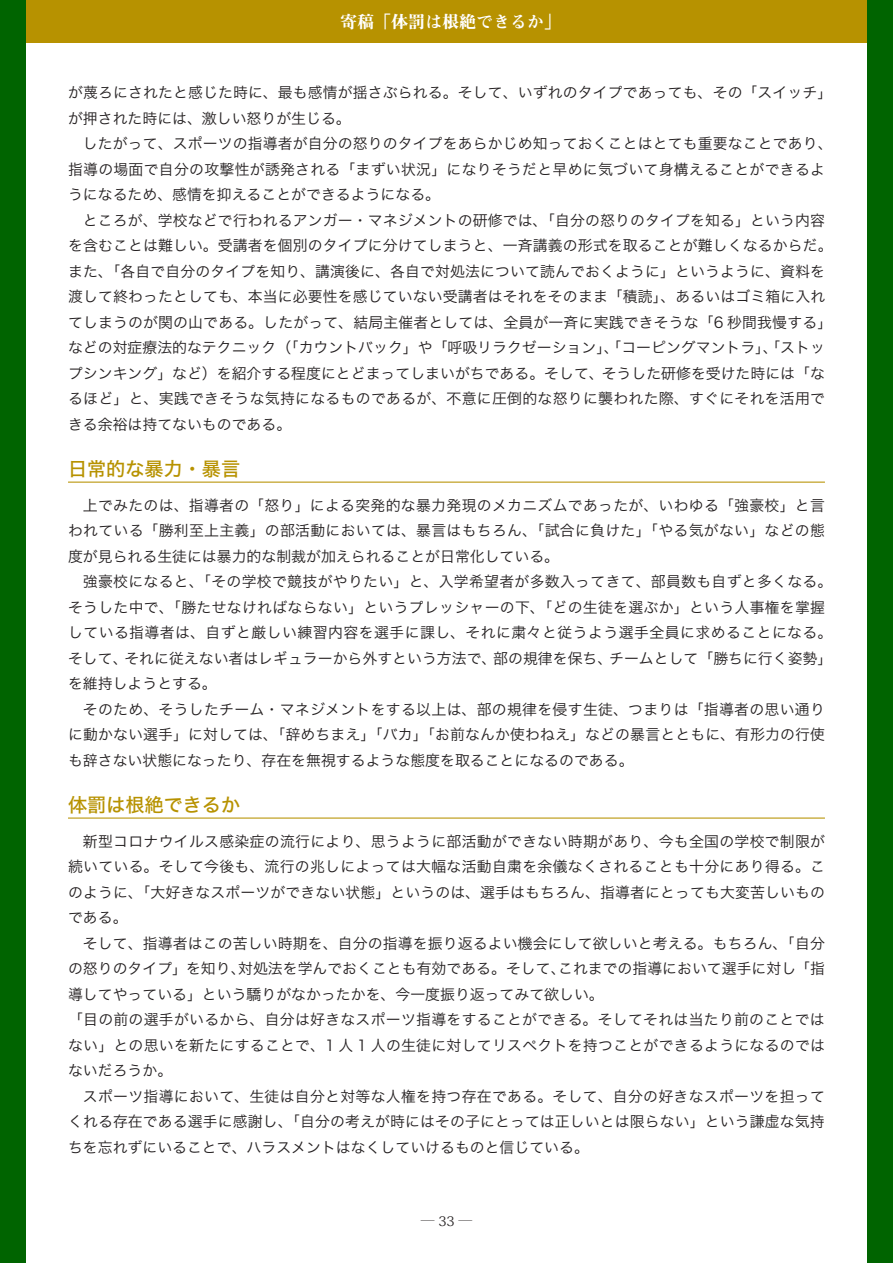
<style>
.page{position:relative;width:893px;height:1263px;background:#fff}
.page>*{position:absolute;margin:0;border:0;box-sizing:border-box;transform-origin:0 0}
.t1{font:19.2px "Hira Kaku Std W5";color:#b79200}
.t2{font:16.95px "Midashi Min Pro MA31";color:#fff}
.t3{font:14.85px/25.5px "Hira Kaku Std W3";letter-spacing:.01em;color:#231f20;text-align:justify}
.t4{font:13.8px "Koz Min Pr 6 N";color:#231f20}
.s1{font-size:13.35px}
</style>
<div class="page">
<hr style="left:68px;top:482px;width:757px;height:1px;background:#b79200">
<hr style="left:68px;top:817px;width:757px;height:2px;background:#b79200">
<div style="left:0;top:0;width:893px;height:43px;background:#b79200"></div>
<div style="left:0;top:0;width:26px;height:1263px;background:#006400"></div>
<div style="left:867px;top:0;width:26px;height:1263px;background:#006400"></div>
<p class="t2" style="left:340px;top:8px;width:223px">寄稿「体罰は根絶できるか」</p>
<p class="t3" style="left:68px;top:80px;width:766px">が蔑ろにされたと感じた時に、最も感情が揺さぶられる。そして、いずれのタイプであっても、その「スイッチ」が押された時には、激しい怒りが生じる。</p>
<p class="t3" style="left:68px;top:131px;width:766px;text-align:left;text-indent:15px">したがって、スポーツの指導者が自分の怒りのタイプをあらかじめ知っておくことはとても重要なことであり、指導の場面で自分の攻撃性が誘発される「まずい状況」になりそうだと早めに気づいて身構えることができるようになるため、感情を抑えることができるようになる。</p>
<p class="t3" style="left:68px;top:207px;width:766px;text-align:left;text-indent:15px">ところが、学校などで行われるアンガー・マネジメントの研修では、「自分の怒りのタイプを知る」という内容を含むことは難しい。受講者を個別のタイプに分けてしまうと、一斉講義の形式を取ることが難しくなるからだ。また、「各自で自分のタイプを知り、講演後に、各自で対処法について読んでおくように」というように、資料を渡して終わったとしても、本当に必要性を感じていない受講者はそれをそのまま「積読」、あるいはゴミ箱に入れてしまうのが関の山である。したがって、結局主催者としては、全員が一斉に実践できそうな「6 秒間我慢する」などの対症療法的なテクニック（「カウントバック」や「呼吸リラクゼーション」、「コーピングマントラ」、「ストップシンキング」など）を紹介する程度にとどまってしまいがちである。そして、そうした研修を受けた時には「なるほど」と、実践できそうな気持になるものであるが、不意に圧倒的な怒りに襲われた際、すぐにそれを活用できる余裕は持てないものである。</p>
<p class="t1" style="left:68px;top:454px;width:174px">日常的な暴力・暴言</p>
<p class="t3" style="left:68px;top:492px;width:758px;text-indent:15px">上でみたのは、指導者の「怒り」による突発的な暴力発現のメカニズムであったが、いわゆる「強豪校」と言われている「勝利至上主義」の部活動においては、暴言はもちろん、「試合に負けた」「やる気がない」などの態度が見られる生徒には暴力的な制裁が加えられることが日常化している。</p>
<p class="t3" style="left:68px;top:569px;width:766px;text-align:left;text-indent:15px">強豪校になると、「その学校で競技がやりたい」と、入学希望者が多数入ってきて、部員数も自ずと多くなる。そうした中で、「勝たせなければならない」というプレッシャーの下、「どの生徒を選ぶか」という人事権を掌握している指導者は、自ずと厳しい練習内容を選手に課し、それに粛々と従うよう選手全員に求めることになる。そして、それに従えない者はレギュラーから外すという方法で、部の規律を保ち、チームとして「勝ちに行く姿勢」を維持しようとする。</p>
<p class="t3" style="left:68px;top:696px;width:759px;text-indent:15px">そのため、そうしたチーム・マネジメントをする以上は、部の規律を侵す生徒、つまりは「指導者の思い通りに動かない選手」に対しては、「辞めちまえ」「バカ」「お前なんか使わねえ」などの暴言とともに、有形力の行使も辞さない状態になったり、存在を無視するような態度を取ることになるのである。</p>
<p class="t1" style="left:68px;top:790px;width:174px">体罰は根絶できるか</p>
<p class="t3" style="left:68px;top:828px;width:759px;text-indent:15px">新型コロナウイルス感染症の流行により、思うように部活動ができない時期があり、今も全国の学校で制限が続いている。そして今後も、流行の兆しによっては大幅な活動自粛を余儀なくされることも十分にあり得る。このように、「大好きなスポーツができない状態」というのは、選手はもちろん、指導者にとっても大変苦しいものである。</p>
<p class="t3" style="left:68px;top:930px;width:758px;text-indent:15px">そして、指導者はこの苦しい時期を、自分の指導を振り返るよい機会にして欲しいと考える。もちろん、「自分の怒りのタイプ」を知り、対処法を学んでおくことも有効である。そして、これまでの指導において選手に対し「指導してやっている」という驕りがなかったかを、今一度振り返ってみて欲しい。</p>
<p class="t3" style="left:68px;top:1007px;width:759px">「目の前の選手がいるから、自分は好きなスポーツ指導をすることができる。そしてそれは当たり前のことではない」との思いを新たにすることで、1 人 1 人の生徒に対してリスペクトを持つことができるようになるのではないだろうか。</p>
<p class="t3" style="left:68px;top:1083px;width:758px;text-indent:15px">スポーツ指導において、生徒は自分と対等な人権を持つ存在である。そして、自分の好きなスポーツを担ってくれる存在である選手に感謝し、「自分の考えが時にはその子にとっては正しいとは限らない」という謙虚な気持ちを忘れずにいることで、ハラスメントはなくしていけるものと信じている。</p>
<p class="t4" style="left:421px;top:1213px;width:53px">― <span class="s1">33</span> ―</p>
</div>
